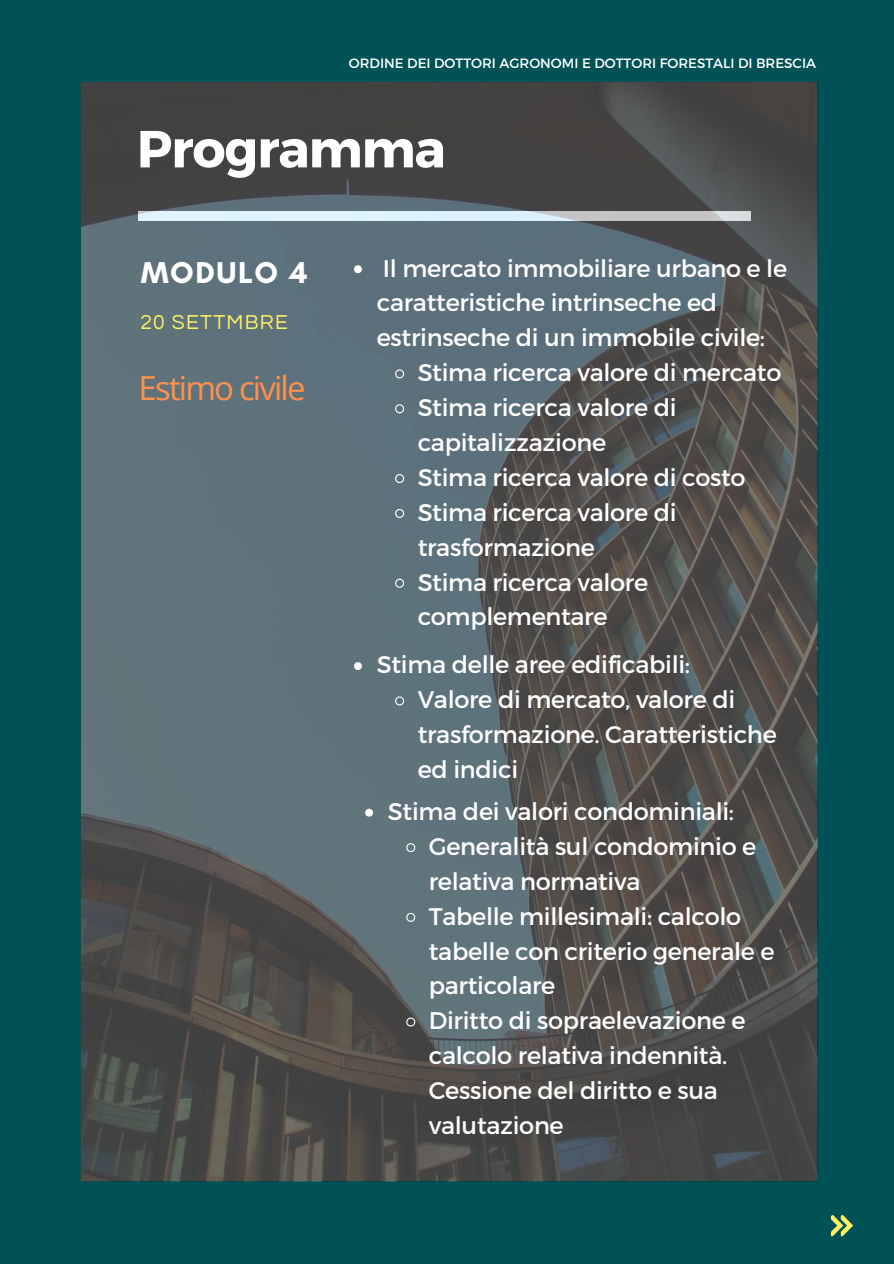
<style>
.page{position:relative;width:894px;height:1264px;background:#fff}
.page>*{position:absolute;margin:0;border:0;box-sizing:border-box;transform-origin:0 0}
.t1{font:700 52.05px "Montserrat";letter-spacing:-.02em;color:#fff}
.t2{font:33px "Open Sans";letter-spacing:-.055em;color:#ff914d}
.t3{font:700 30.75px "Glacial Indifference";letter-spacing:.05em;color:#fff}
.t4{font:24px/34.8px "Montserrat";letter-spacing:-.015em;color:#fff}
.t5{font:21px "Questrial";letter-spacing:.06em;color:#fff163}
.t6{font:13.5px "Montserrat";color:#fff}
</style>
<div class="page">
<div style="left:0;top:0;width:893px;height:1263px;background:#015256"></div>
<img style="left:81px;top:82px;width:736px;height:1098px">
<svg style="left:831px;top:1214px;width:21px;height:22px"></svg>
<svg style="left:354px;top:265px;width:8px;height:8px"></svg>
<svg style="left:394px;top:368px;width:11px;height:11px"></svg>
<svg style="left:394px;top:403px;width:11px;height:11px"></svg>
<svg style="left:394px;top:473px;width:11px;height:11px"></svg>
<svg style="left:394px;top:508px;width:11px;height:11px"></svg>
<svg style="left:394px;top:578px;width:11px;height:10px"></svg>
<svg style="left:354px;top:662px;width:8px;height:8px"></svg>
<svg style="left:394px;top:695px;width:11px;height:11px"></svg>
<svg style="left:365px;top:808px;width:8px;height:8px"></svg>
<svg style="left:405px;top:842px;width:11px;height:10px"></svg>
<svg style="left:405px;top:912px;width:11px;height:10px"></svg>
<svg style="left:405px;top:1016px;width:11px;height:11px"></svg>
<p class="t6" style="left:349px;top:55px;width:468px">ORDINE DEI DOTTORI AGRONOMI E DOTTORI FORESTALI DI BRESCIA</p>
<h1 class="t1" style="left:137px;top:115px;width:310px">Programma</h1>
<p class="t3" style="left:141px;top:254px;width:168px">MODULO 4</p>
<p class="t5" style="left:140px;top:312px;width:149px">20 SETTMBRE</p>
<h2 class="t2" style="left:138px;top:364px;width:168px">Estimo civile</h2>
<p class="t4" style="left:382px;top:249px;width:406px">Il mercato immobiliare urbano e le</p>
<p class="t4" style="left:377px;top:284px;width:342px">caratteristiche intrinseche ed</p>
<p class="t4" style="left:377px;top:319px;width:389px">estrinseche di un immobile civile:</p>
<p class="t4" style="left:417px;top:354px;width:365px">Stima ricerca valore di mercato</p>
<p class="t4" style="left:417px;top:389px;width:260px">Stima ricerca valore di</p>
<p class="t4" style="left:417px;top:424px;width:190px">capitalizzazione</p>
<p class="t4" style="left:417px;top:458px;width:329px">Stima ricerca valore di costo</p>
<p class="t4" style="left:417px;top:493px;width:260px">Stima ricerca valore di</p>
<p class="t4" style="left:417px;top:528px;width:178px">trasformazione</p>
<p class="t4" style="left:417px;top:563px;width:232px">Stima ricerca valore</p>
<p class="t4" style="left:417px;top:598px;width:191px">complementare</p>
<p class="t4" style="left:417px;top:646px;width:360px;text-indent:-41px">Stima delle aree edificabili:<br>Valore di mercato, valore di trasformazione. Caratteristiche ed indici</p>
<p class="t4" style="left:428px;top:792px;width:347px;text-indent:-41px">Stima dei valori condominiali:<br>Generalità sul condominio e relativa normativa<br>Tabelle millesimali: calcolo tabelle con criterio generale e particolare<br>Diritto di sopraelevazione e calcolo relativa indennità.<br>Cessione del diritto e sua valutazione</p>
</div>
